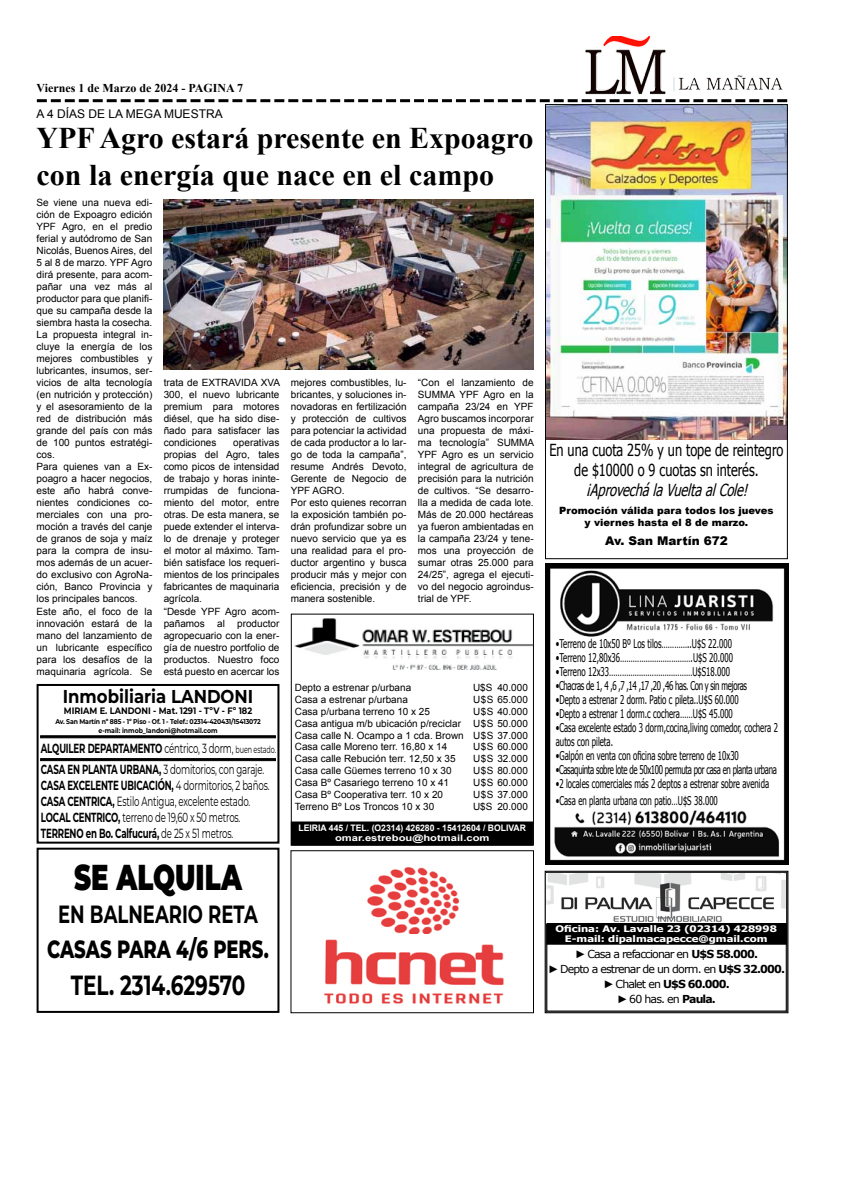
<style>
.page{position:relative;width:842px;height:1191px;background:#fff}
.page>*{position:absolute;margin:0;border:0;box-sizing:border-box;transform-origin:0 0}
.t1{font:900 36px "Montserrat";color:#000;scale:.72 1}
.t2{font:700 30px/36px "Times New Roman";color:#000}
.t3{font:700 27.7px "Montserrat";color:#000;scale:.72 1}
.t4{font:800 24.9px "Montserrat";color:#000;scale:.72 1}
.t5{font:700 24.9px "Montserrat";color:#000;scale:.72 1}
.t6{font:700 18.6px "Montserrat";color:#000;scale:.88 1}
.t7{font:16.6px/19.9px "Tahoma";color:#000;text-align:center;scale:.77 1}
.t8{font:italic 16.6px "Tahoma";color:#000;scale:.77 1}
.t9{font:13.2px/15.9px "Montserrat";letter-spacing:-.02em;color:#000;scale:.65 1}
.t10{font:700 13.2px "Montserrat";letter-spacing:-.02em;color:#000;scale:.65 1}
.t11{font:12.1px/14px "Tahoma";color:#000;scale:.65 1}
.t12{font:12.1px "Tahoma";letter-spacing:-.04em;color:#000;scale:.65 1}
.t13{font:700 12px "Times New Roman";color:#000}
.t14{font:12px "Arial";color:#000}
.t15{font:900 12px "Arial";color:#000}
.t16{font:11px/15px "Verdana";letter-spacing:-.08em;color:#000;text-align:center}
.t17{font:10px/12px "Arial";color:#000}
.t18{font:900 10px/12px "Arial";color:#000;text-align:center}
.t19{font:700 9.3px "Montserrat";color:#000;scale:.88 1}
.t20{font:700 9px/10.8px "Tahoma";color:#fff;text-align:center;scale:1.25 1}
.t21{font:700 8.9px/10.7px "Arial";color:#fff;text-align:center}
.t22{font:700 7px/9.3px "Montserrat";letter-spacing:-.02em;color:#000;text-align:center;scale:.88 1}
.s1{font-weight:700}
.s2{font-weight:400}
.s3{font-weight:400;font-size:9.9px}
.s4{font-family:"Arial"}
</style>
<div class="page">
<img style="left:545px;top:563px;width:243px;height:301px">
<div style="left:556px;top:642px;width:221px;height:164px;background:#fff"></div>
<div style="left:556px;top:746px;width:222px;height:61px;background:#fff"></div>
<svg style="left:37px;top:99px;width:750px;height:3px"></svg>
<img style="left:585px;top:36px;width:198px;height:59px">
<div style="left:40px;top:735px;width:236px;height:3px;background:#000;border:1px solid #000"></div>
<div style="left:37px;top:684px;width:242px;height:159px;border:2px solid #000"></div>
<div style="left:40px;top:758px;width:236px;height:3px;background:#000;border:1px solid #000"></div>
<img style="left:294px;top:618px;width:238px;height:52px">
<div style="left:292px;top:822px;width:240px;height:22px;background:#000"></div>
<div style="left:291px;top:821px;width:242px;height:24px;border:2px solid #000"></div>
<div style="left:291px;top:613px;width:243px;height:232px;border:1px solid #000"></div>
<svg style="left:545px;top:871px;width:243px;height:142px"></svg>
<div style="left:547px;top:872px;width:239px;height:139px;border:1px solid #000"></div>
<img style="left:546px;top:873px;width:240px;height:50px">
<div style="left:547px;top:923px;width:239px;height:21px;background:#000"></div>
<div style="left:291px;top:850px;width:243px;height:163px;background:#fff;border:1px solid #000"></div>
<img style="left:367px;top:867px;width:93px;height:66px">
<img style="left:323px;top:939px;width:181px;height:65px">
<div style="left:37px;top:847px;width:242px;height:166px;border:2px solid #000"></div>
<img style="left:547px;top:106px;width:239px;height:333px">
<div style="left:545px;top:104px;width:243px;height:455px;border:1px solid #000"></div>
<img style="left:164px;top:199px;width:370px;height:170px">
<p class="t13" style="left:37px;top:80px;width:208px">Viernes 1 de Marzo de 2024 - PAGINA 7</p>
<p class="t14" style="left:37px;top:106px;width:188px">A 4 DÍAS DE LA MEGA MUESTRA</p>
<h2 class="t2" style="left:37px;top:120px;width:498px">YPF Agro estará presente en Expoagro con la energía que nace en el campo</h2>
<p class="t17" style="left:37px;top:197px;width:117px">Se viene una nueva edi&shy;ción de Expoagro edición<br>YPF Agro, en el predio ferial y autódromo de San<br>Nicolás, Buenos Aires, del<br>5 al 8 de marzo. YPF Agro dirá presente, para acom&shy;pañar una vez más al productor para que planifi&shy;que su campaña desde la siembra hasta la cosecha.<br>La propuesta integral in&shy;cluye la energía de los mejores combustibles y lubricantes, insumos, ser&shy;vicios de alta tecnología (en nutrición y protección) y el asesoramiento de la red de distribución más grande del país con más de 100 puntos estratégi&shy;cos.<br>Para quienes van a Ex&shy;poagro a hacer negocios, este año habrá conve&shy;nientes condiciones co&shy;merciales con una pro&shy;moción a través del canje de granos de soja y maíz para la compra de insu&shy;mos además de un acuer&shy;do exclusivo con AgroNa&shy;ción, Banco Provincia y los principales bancos.<br>Este año, el foco de la innovación estará de la mano del lanzamiento de un lubricante específico para los desafíos de la maquinaria agrícola. Se</p>
<p class="t17" style="left:164px;top:377px;width:118px;text-align:justify">trata de EXTRAVIDA XVA 300, el nuevo lubricante premium para motores diésel, que ha sido dise&shy;ñado para satisfacer las condiciones</p>
<p class="t17" style="left:164px;top:437px;width:117px;text-indent:70px">operativas propias del Agro, tales como picos de intensidad de trabajo y horas ininte&shy;rrumpidas de funciona&shy;miento del motor, entre otras. De esta manera, se puede extender el interva&shy;lo de drenaje y proteger el motor al máximo. Tam&shy;bién satisface los requeri&shy;mientos de los principales fabricantes de maquinaria agrícola.<br>“Desde YPF Agro acom&shy;pañamos al productor agropecuario con la ener&shy;gía de nuestro portfolio de productos. Nuestro foco está puesto en acercar los</p>
<h3 class="t6" style="left:63px;top:682px;width:218px">Inmobiliaria LANDONI</h3>
<p class="t19" style="left:64px;top:704px;width:215px">MIRIAM E. LANDONI - Mat. 1291 - TºV - Fº 182</p>
<p class="t22" style="left:55px;top:716px;width:235px">Av. San Martín nº 885 - 1º Piso - Of. 1 - Telef.: 02314-420431/15413072 e-mail: inmob_landoni@hotmail.com</p>
<h3 class="t10" style="left:41px;top:760px;width:74px">CASA en planta</h3>
<h3 class="t10" style="left:120px;top:760px;width:11px">urbana</h3>
<h3 class="t9" style="left:159px;top:761px;width:163px"><span class="s1">,</span> 3 domitorios, con garaje.</h3>
<h3 class="t10" style="left:41px;top:776px;width:68px">CASA excelente</h3>
<h3 class="t10" style="left:121px;top:776px;width:9px">ubicaci</h3>
<h3 class="t10" style="left:41px;top:739px;width:363px">ALQUILER DEPARTAMENTO <span class="s2">céntrico, 3 dorm,</span> <span class="s3">buen estado.</span></h3>
<h3 class="t9" style="left:41px;top:777px;width:353px;text-indent:117px"><span class="s1">ón,</span> 4 dormitorios, 2 baños.<br><span class="s1">CASA CENTRICA,</span> Estilo Antigua, excelente estado.<br><span class="s1">LOCAL CENTRICO,</span> terreno de 19,60 x 50 metros.<br><span class="s1">TERRENO en Bo. Calfucurá,</span> de 25 x 51 metros.</h3>
<h1 class="t1" style="left:74px;top:850px;width:235px">SE ALQUILA</h1>
<h3 class="t5" style="left:58px;top:896px;width:279px">EN BALNEARIO RETA</h3>
<h3 class="t4" style="left:47px;top:931px;width:310px">CASAS PARA 4/6 PERS.</h3>
<h3 class="t3" style="left:71px;top:964px;width:244px">TEL. 2314.629570</h3>
<p class="t17" style="left:291px;top:377px;width:117px">mejores combustibles, lu&shy;bricantes, y soluciones in&shy;novadoras en fertilización y protección de cultivos para potenciar la actividad de cada productor a lo lar&shy;go de toda la campaña”, resume Andrés Devoto,<br>Gerente de Negocio de<br>YPF AGRO.<br>Por esto quienes recorran la exposición también po&shy;drán profundizar sobre un nuevo servicio que ya es una realidad para el pro&shy;ductor argentino y busca producir más y mejor con eficiencia, precisión y de manera sostenible.</p>
<p class="t17" style="left:418px;top:377px;width:118px;text-align:justify">“Con el lanzamiento de SUMMA YPF Agro en la campaña 23/24 en YPF Agro buscamos incorporar una propuesta de máxi&shy;ma tecnología” SUMMA YPF Agro es un servicio integral de agricultura de precisión para la nutrición de cultivos. “Se desarro&shy;lla a medida de cada lote.<br>Más de 20.000 hectáreas ya fueron ambientadas en la campaña 23/24 y tene&shy;mos una proyección de sumar otras 25.000 para 24/25”, agrega el ejecuti&shy;vo del negocio agroindus&shy;trial de YPF.</p>
<p class="t17" style="left:473px;top:681px;width:21px">U$S</p>
<p class="t17" style="left:295px;top:681px;width:171px">Depto a estrenar p/urbana<br>Casa a estrenar p/urbana<br>Casa p/urbana terreno 10 x 25<br>Casa antigua m/b ubicación p/reciclar<br>Casa calle N. Ocampo a 1 cda. Brown<br>Casa calle Moreno terr. 16,80 x 14<br>Casa calle Rebución terr. 12,50 x 35<br>Casa calle Güemes terreno 10 x 30<br>Casa Bº Casariego terreno 10 x 41<br>Casa Bº Cooperativa terr. 10 x 20<br>Terreno Bº Los Troncos 10 x 30</p>
<p class="t17" style="left:473px;top:681px;width:56px;text-align:right">40.000<br>U$S 65.000<br>U$S 40.000<br>U$S 50.000<br>U$S 37.000<br>U$S 60.000<br>U$S 32.000<br>U$S 80.000<br>U$S 60.000<br>U$S 37.000<br>20.000</p>
<p class="t17" style="left:473px;top:801px;width:21px">U$S</p>
<p class="t21" style="left:298px;top:822px;width:229px">LEIRIA 445 / TEL. (O2314) 426280 - 15412604 / BOLIVAR omar.estrebou@hotmail.com</p>
<h3 class="t7" style="left:549px;top:439px;width:305px">En una cuota 25% y un tope de reintegro de $10000 o 9 cuotas sn interés.</h3>
<h3 class="t8" style="left:586px;top:478px;width:217px">¡AprovechálaVueltaalCole!</h3>
<p class="t15" style="left:605px;top:532px;width:124px">Av. San Martín 672</p>
<p class="t18" style="left:559px;top:504px;width:216px">Promoción válida para todos los jueves y viernes hasta el 8 de marzo.</p>
<p class="t11" style="left:556px;top:636px;width:272px">•Terreno de 10x50 Bº Los tilos…………..U$S 22.000</p>
<p class="t11" style="left:556px;top:650px;width:274px">•Terreno 12,80x36…………………………….U$S 20.000</p>
<p class="t11" style="left:556px;top:664px;width:270px">•Terreno 12x33…………………………………U$S18.000</p>
<p class="t12" style="left:556px;top:677px;width:296px">•Chacras de 1, 4 ,6 ,7 ,14 ,17 ,20 ,46 has. Con y sin mejoras</p>
<p class="t11" style="left:556px;top:692px;width:283px">•Depto a estrenar 2 dorm. Patio c pileta..U$S 60.000</p>
<p class="t11" style="left:556px;top:706px;width:274px">•Depto a estrenar 1 dorm.c cochera……U$S 45.000</p>
<p class="t11" style="left:556px;top:720px;width:343px">•Casa excelente estado 3 dorm,cocina,living comedor, cochera 2 autos con pileta.</p>
<p class="t11" style="left:556px;top:748px;width:283px">•Galpón en venta con oficina sobre terreno de 10x30</p>
<p class="t12" style="left:556px;top:761px;width:342px">•Casaquinta sobre lote de 50x100 permuta por casa en planta urbana</p>
<p class="t11" style="left:556px;top:776px;width:330px">•2 locales comerciales más 2 deptos a estrenar sobre avenida</p>
<p class="t11" style="left:556px;top:793px;width:251px">•Casa en planta urbana con patio…U$S 38.000</p>
<p class="t20" style="left:555px;top:922px;width:179px">Oficina: Av. Lavalle 23 (02314) 428998<br>E-mail: dipalmacapecce@gmail.com</p>
<p class="t16" style="left:548px;top:946px;width:239px"><span class="s4">►</span> Casa a refaccionar en <span class="s1">U$S 58.000.<br></span><span class="s4">►</span> Depto a estrenar de un dorm. en <span class="s1">U$S 32.000. </span><span class="s4">►</span> Chalet en <span class="s1">U$S 60.000.<br></span><span class="s4">►</span> 60 has. en <span class="s1">Paula.</span></p>
</div>
